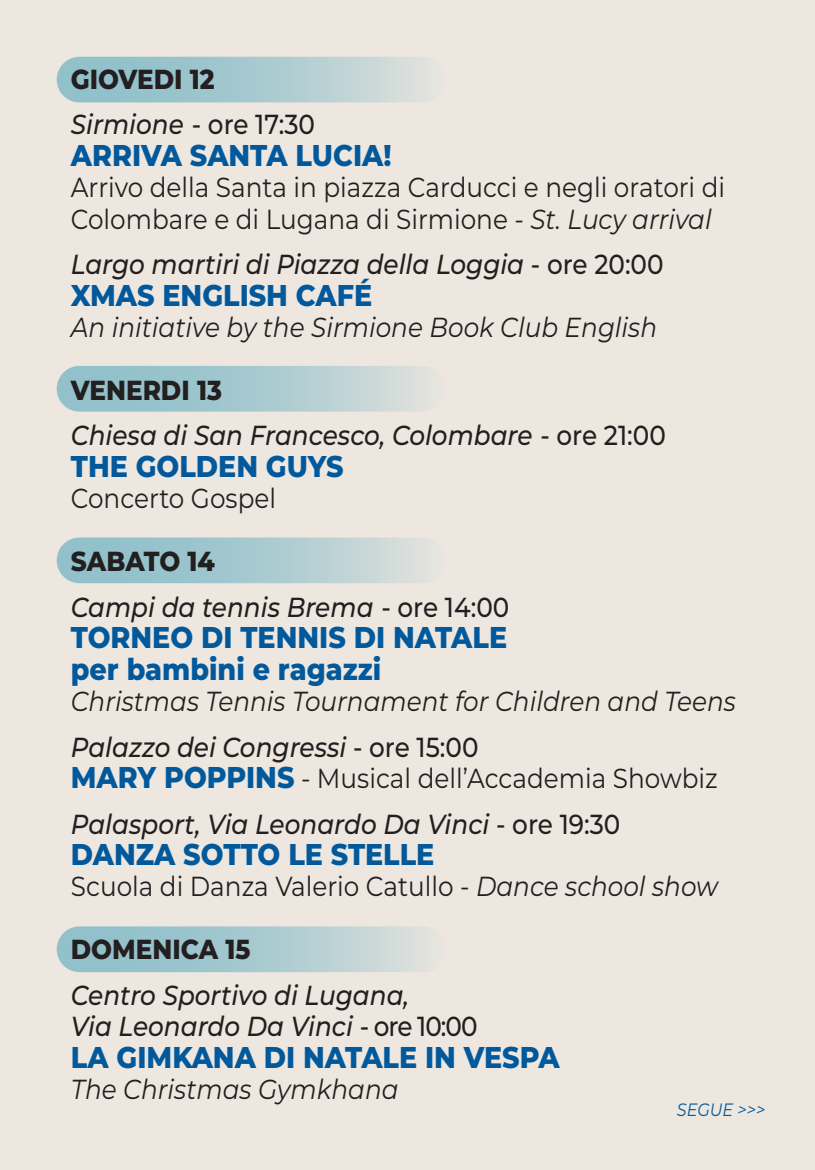
<style>
.page{position:relative;width:815px;height:1170px;background:#fff}
.page>*{position:absolute;margin:0;border:0;box-sizing:border-box;transform-origin:0 0}
.t1{font:800 30px/31.5px "Montserrat";color:#01599c;scale:.9 1}
.t2{font:27.5px/31.5px "Montserrat";color:#231f20;scale:.9 1}
.t3{font:italic 500 27.5px/45.5px "Montserrat";color:#231f20;scale:.9 1}
.t4{font:italic 27.5px/45.5px "Montserrat";color:#231f20;scale:.9 1}
.t5{font:800 27.5px/45.5px "Montserrat";color:#231f20;scale:.9 1}
.t6{font:italic 18px "Montserrat";color:#01599c;scale:.9 1}
.s1{font-weight:500;font-style:italic}
.s2{font-weight:500}
.s3{font-style:italic}
.s4{font-style:normal}
.s5{font-weight:800;font-style:normal}
.s6{font-weight:500;font-style:normal}
.s7{font-weight:800;font-size:30px;color:#01599c}
</style>
<div class="page">
<div style="left:0;top:0;width:815px;height:1169px;background:#ede7e0"></div>
<svg style="left:57px;top:57px;width:389px;height:45px"></svg>
<svg style="left:57px;top:537px;width:389px;height:46px"></svg>
<svg style="left:57px;top:926px;width:389px;height:46px"></svg>
<svg style="left:57px;top:366px;width:389px;height:45px"></svg>
<hr style="left:0;top:338px;width:1px;height:85px;background:#00a7b5">
<p class="t5" style="left:71px;top:55px;width:273px">GIOVEDI 12<br><span class="s1">Sirmione</span> <span class="s2">- ore 17:30</span></p>
<p class="t1" style="left:71px;top:138px;width:358px">ARRIVA SANTA LUCIA!</p>
<p class="t2" style="left:71px;top:171px;width:728px">Arrivo della Santa in piazza Carducci e negli oratori di<br>Colombare e di Lugana di Sirmione <span class="s3">- St. Lucy arrival</span></p>
<p class="t3" style="left:71px;top:240px;width:660px">Largo martiri di Piazza della Loggia <span class="s4">- ore 20:00</span></p>
<p class="t1" style="left:71px;top:277px;width:336px">XMAS ENGLISH CAFÉ</p>
<p class="t4" style="left:71px;top:303px;width:653px">An initiative by the Sirmione Book Club English</p>
<p class="t3" style="left:71px;top:366px;width:663px"><span class="s5">VENERDI 13<br></span>Chiesa di San Francesco, Colombare <span class="s4">- ore 21:00</span></p>
<p class="t1" style="left:71px;top:448px;width:304px">THE GOLDEN GUYS</p>
<p class="t2" style="left:71px;top:481px;width:230px">Concerto Gospel</p>
<p class="t3" style="left:71px;top:537px;width:489px"><span class="s5">SABATO 14<br></span>Campi da tennis Brema <span class="s4">- ore 14:00</span></p>
<p class="t1" style="left:71px;top:620px;width:486px">TORNEO DI TENNIS DI NATALE per bambini e ragazzi</p>
<p class="t4" style="left:71px;top:677px;width:741px">Christmas Tennis Tournament for Children and Teens<br><span class="s2">Palazzo dei Congressi</span> <span class="s6">- ore 15:00</span></p>
<p class="t2" style="left:71px;top:754px;width:720px;line-height:45.5px"><span class="s7">MARY POPPINS</span> - Musical dell’Accademia Showbiz<br><span class="s1">Palasport, Via Leonardo Da Vinci</span> <span class="s2">- ore 19:30</span></p>
<p class="t1" style="left:71px;top:836px;width:405px">DANZA SOTTO LE STELLE</p>
<p class="t2" style="left:71px;top:869px;width:720px">Scuola di Danza Valerio Catullo - <span class="s3">Dance school show</span></p>
<p class="t5" style="left:71px;top:925px;width:201px">DOMENICA 15</p>
<p class="t3" style="left:71px;top:978px;width:453px;line-height:31.5px">Centro Sportivo di Lugana,<br>Via Leonardo Da Vinci <span class="s4">- ore 10:00</span></p>
<p class="t1" style="left:71px;top:1039px;width:545px">LA GIMKANA DI NATALE IN VESPA</p>
<p class="t4" style="left:71px;top:1065px;width:366px">The Christmas Gymkhana</p>
<p class="t6" style="left:677px;top:1097px;width:100px">SEGUE &gt;&gt;&gt;</p>
</div>
